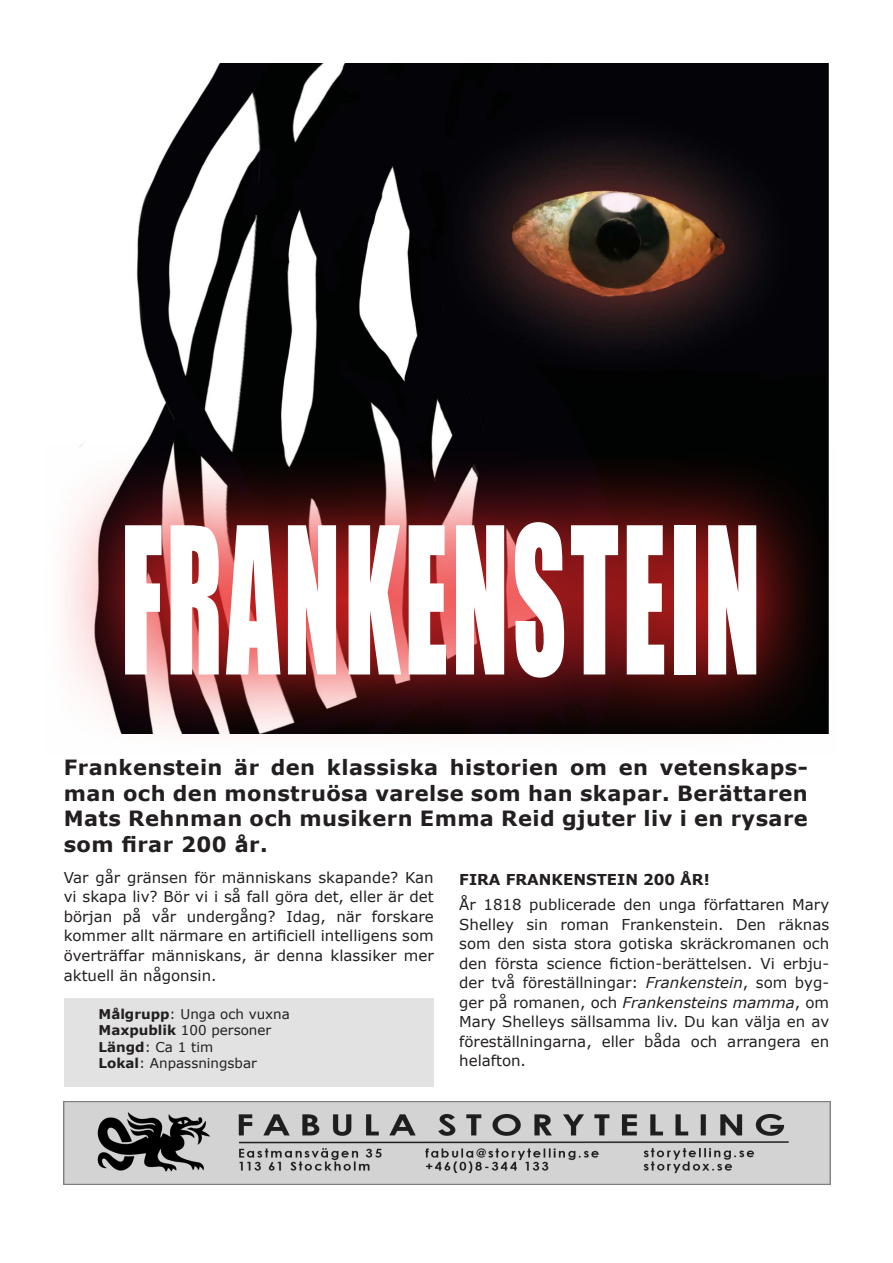
<style>
.page{position:relative;width:893px;height:1263px;background:#fff}
.page>*{position:absolute;margin:0;border:0;box-sizing:border-box;transform-origin:0 0}
.t1{font:188.7px "Impact";letter-spacing:.035em;color:#fff;scale:.56 1}
.t2{font:700 21px/25.5px "Verdana";letter-spacing:.02em;color:#231f20;text-align:justify}
.t3{font:15px/19.5px "Verdana";color:#231f20;text-align:justify}
.t4{font:700 15px "Verdana";color:#231f20}
.t5{font:13.5px "Verdana";color:#231f20}
.s1{font-style:italic}
.s2{font-weight:700}
</style>
<div class="page">
<img style="left:64px;top:1101px;width:767px;height:84px">
<div style="left:64px;top:998px;width:370px;height:89px;background:#e2e2e2"></div>
<img style="left:82px;top:64px;width:747px;height:380px">
<svg style="left:64px;top:444px;width:765px;height:290px"></svg>
<p class="t1" style="left:121px;top:454px;width:1144px">FRANKENSTEIN</p>
<p class="t2" style="left:64px;top:754px;width:746px">Frankenstein är den klassiska historien om en vetenskaps&shy;man och den monstruösa varelse som han skapar. Berättaren Mats Rehnman och musikern Emma Reid gjuter liv i en rysare som firar 200 år.</p>
<p class="t4" style="left:459px;top:869px;width:252px">FIRA FRANKENSTEIN 200 ÅR!</p>
<p class="t3" style="left:459px;top:895px;width:371px">År 1818 publicerade den unga författaren Mary Shelley sin roman Frankenstein. Den räknas som den sista stora gotiska skräckromanen och den första science fiction-berättelsen. Vi erbju&shy;der två föreställningar: <span class="s1">Frankenstein</span>, som byg&shy;ger på romanen, och <span class="s1">Frankensteins mamma</span>, om Mary Shelleys sällsamma liv. Du kan välja en av föreställningarna, eller båda och arrangera en helafton.</p>
<p class="t3" style="left:64px;top:867px;width:371px">Var går gränsen för människans skapande? Kan vi skapa liv? Bör vi i så fall göra det, eller är det början på vår undergång? Idag, när forskare kommer allt närmare en artificiell intelligens som överträffar människans, är denna klassiker mer aktuell än någonsin.</p>
<p class="t5" style="left:99px;top:1005px;width:193px"><span class="s2">Målgrupp</span>: Unga och vuxna</p>
<p class="t5" style="left:99px;top:1022px;width:174px"><span class="s2">Maxpublik</span> 100 personer</p>
<p class="t5" style="left:99px;top:1038px;width:116px"><span class="s2">Längd</span>: Ca 1 tim</p>
<p class="t5" style="left:99px;top:1055px;width:160px"><span class="s2">Lokal</span>: Anpassningsbar</p>
</div>
